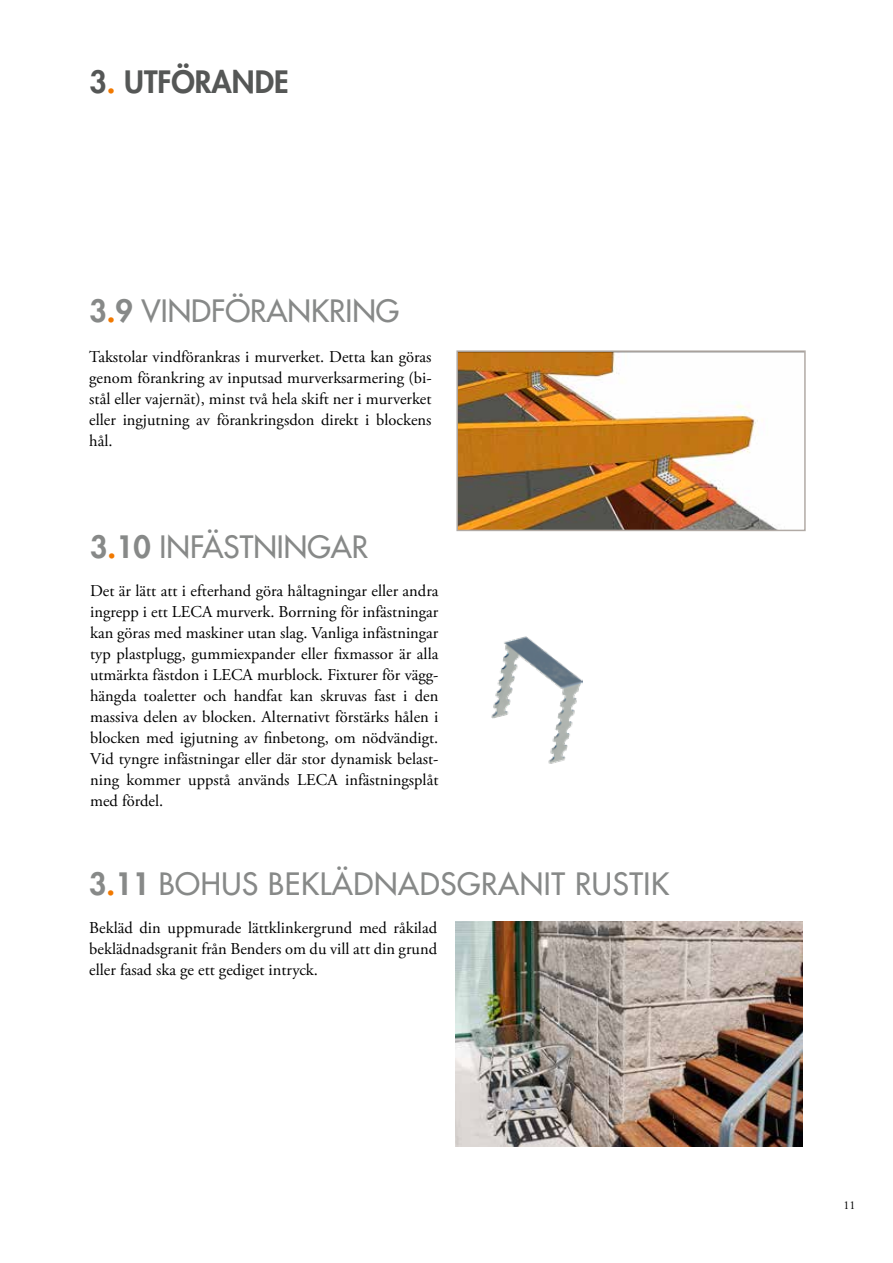
<style>
.page{position:relative;width:893px;height:1263px;background:#fff}
.page>*{position:absolute;margin:0;border:0;box-sizing:border-box;transform-origin:0 0}
.t1{font:500 30px "Futura Std";letter-spacing:.01em;color:#878988}
.t2{font:800 30px "Futura Std";color:#555756}
.t3{font:16.5px/21px "Adobe Garamond Pro";color:#000;text-align:justify}
.t4{font:12px "Adobe Garamond Pro";color:#000}
.s1{color:#f17900}
.s2{font-weight:800}
.s3{font-weight:800;color:#f17900}
</style>
<div class="page">
<img style="left:455px;top:921px;width:348px;height:225px">
<img style="left:459px;top:353px;width:316px;height:175px">
<div style="left:456px;top:350px;width:350px;height:181px;border:2px solid #b1aaa5"></div>
<img style="left:491px;top:636px;width:92px;height:128px">
<h1 class="t2" style="left:90px;top:63px;width:201px">3<span class="s1">.</span> UTFÖRANDE</h1>
<h1 class="t1" style="left:89px;top:293px;width:311px"><span class="s2">3</span><span class="s3">.</span><span class="s2">9</span> VINDFÖRANKRING</h1>
<p class="t3" style="left:89px;top:347px;width:344px">Takstolar vindförankras i murverket. Detta kan göras genom förankring av inputsad murverksarmering (bi&shy;stål eller vajernät), minst två hela skift ner i murverket eller ingjutning av förankringsdon direkt i blockens hål.</p>
<h1 class="t1" style="left:90px;top:528px;width:280px"><span class="s2">3</span><span class="s3">.</span><span class="s2">10</span> INFÄSTNINGAR</h1>
<p class="t3" style="left:90px;top:581px;width:350px">Det är lätt att i efterhand göra håltagningar eller andra ingrepp i ett LECA murverk. Borrning för infästningar kan göras med maskiner utan slag. Vanliga infästningar typ plastplugg, gummiexpander eller fixmassor är alla utmärkta fästdon i LECA murblock. Fixturer för vägg&shy;hängda toaletter och handfat kan skruvas fast i den massiva delen av blocken. Alternativt förstärks hålen i blocken med igjutning av finbetong, om nödvändigt.<br>Vid tyngre infästningar eller där stor dynamisk belast&shy;ning kommer uppstå används LECA infästningsplåt med fördel.</p>
<h1 class="t1" style="left:89px;top:865px;width:581px"><span class="s2">3</span><span class="s3">.</span><span class="s2">11</span> BOHUS BEKLÄDNADSGRANIT RUSTIK</h1>
<p class="t3" style="left:89px;top:918px;width:349px">Bekläd din uppmurade lättklinkergrund med råkilad beklädnadsgranit från Benders om du vill att din grund eller fasad ska ge ett gediget intryck.</p>
<p class="t4" style="left:843px;top:1197px;width:13px">11</p>
</div>
